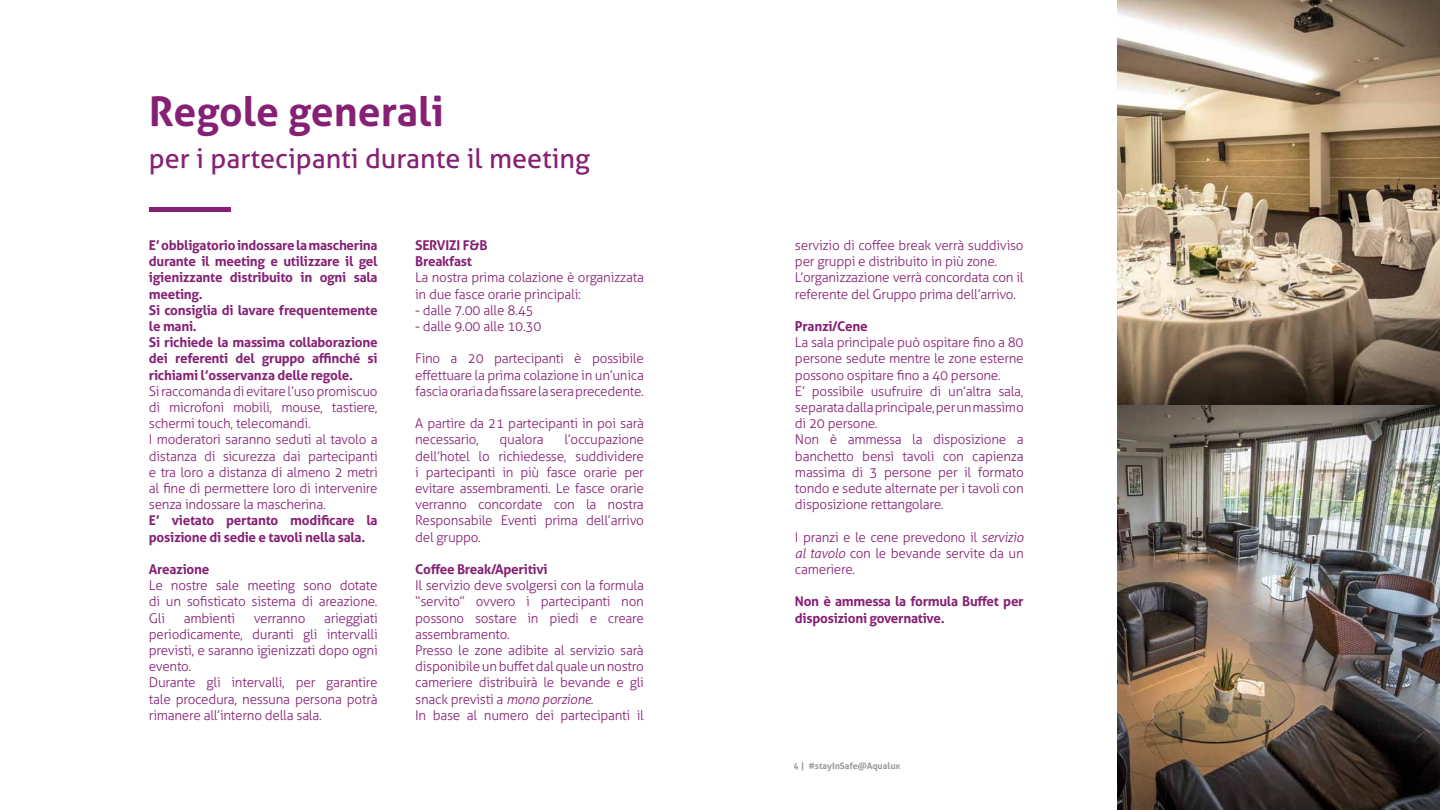
<style>
.page{position:relative;width:1440px;height:810px;background:#fff}
.page>*{position:absolute;margin:0;border:0;box-sizing:border-box;transform-origin:0 0}
.t1{font:700 40.88px "Aller";color:#862075}
.t2{font:27px "Aller";color:#862075}
.t3{font:300 13.5px/16.2px "Aller";letter-spacing:-.02em;color:#862075}
.t4{font:700 13.5px/16.2px "Aller";letter-spacing:-.02em;color:#862075}
.t5{font:700 9px "Aller";color:#999}
.s1{font-style:italic}
</style>
<div class="page">
<div style="left:149px;top:207px;width:82px;height:5px;background:#862075"></div>
<img style="left:1118px;top:0;width:322px;height:810px">
<h1 class="t1" style="left:149px;top:86px;width:297px">Regole generali</h1>
<h2 class="t2" style="left:149px;top:142px;width:443px">per i partecipanti durante il meeting</h2>
<p class="t4" style="left:149px;top:237px;width:230px">E’ obbligatorio indossare la mascherina durante il meeting e utilizzare il gel igienizzante distribuito in ogni sala meeting.<br>Si consiglia di lavare frequentemente le mani.<br>Si richiede la massima collaborazione dei referenti del gruppo affinché si richiami l’osservanza delle regole.</p>
<p class="t3" style="left:149px;top:383px;width:230px">Si raccomanda di evitare l’uso promiscuo di microfoni mobili, mouse, tastiere, schermi touch, telecomandi.<br>I moderatori saranno seduti al tavolo a distanza di sicurezza dai partecipanti e tra loro a distanza di almeno 2 metri al fine di permettere loro di intervenire senza indossare la mascherina.</p>
<p class="t4" style="left:149px;top:512px;width:230px">E’ vietato pertanto modificare la posizione di sedie e tavoli nella sala.</p>
<p class="t4" style="left:149px;top:561px;width:62px">Areazione</p>
<p class="t3" style="left:149px;top:577px;width:230px;text-align:justify">Le nostre sale meeting sono dotate di un sofisticato sistema di areazione.<br>Gli</p>
<p class="t3" style="left:184px;top:610px;width:53px">ambienti</p>
<p class="t3" style="left:254px;top:610px;width:53px">verranno</p>
<p class="t3" style="left:149px;top:610px;width:230px;text-indent:175px">arieggiati periodicamente, duranti gli intervalli previsti, e saranno igienizzati dopo ogni evento.<br>Durante gli intervalli, per garantire tale procedura, nessuna persona potrà rimanere all’interno della sala.</p>
<p class="t4" style="left:415px;top:237px;width:74px">SERVIZI F&amp;B<br>Breakfast</p>
<p class="t3" style="left:415px;top:269px;width:230px">La nostra prima colazione è organizzata in due fasce orarie principali:</p>
<p class="t3" style="left:415px;top:302px;width:120px">- dalle 7.00 alle 8.45</p>
<p class="t3" style="left:415px;top:318px;width:128px">- dalle 9.00 alle 10.30</p>
<p class="t3" style="left:415px;top:350px;width:230px;text-align:justify">Fino a 20 partecipanti è possibile effettuare la prima colazione in un’unica fascia oraria da fissare la sera precedente.</p>
<p class="t3" style="left:415px;top:415px;width:230px">A partire da 21 partecipanti in poi sarà necessario,</p>
<p class="t3" style="left:415px;top:431px;width:230px;text-align:justify;text-indent:149px">l’occupazione dell’hotel lo richiedesse, suddividere i partecipanti in più fasce orarie per evitare assembramenti. Le fasce orarie verranno concordate con la nostra Responsabile Eventi prima dell’arrivo del gruppo.</p>
<p class="t4" style="left:415px;top:561px;width:134px">Coffee Break/Aperitivi</p>
<p class="t3" style="left:415px;top:577px;width:230px">Il servizio deve svolgersi con la formula “servito” ovvero i partecipanti non possono sostare in piedi e creare assembramento.<br>Presso le zone adibite al servizio sarà disponibile un buffet dal quale un nostro cameriere distribuirà le bevande e gli snack previsti a <span class="s1">mono porzione</span>.<br>In base al numero dei partecipanti il</p>
<p class="t3" style="left:500px;top:431px;width:45px">qualora</p>
<p class="t3" style="left:795px;top:237px;width:230px">servizio di coffee break verrà suddiviso per gruppi e distribuito in più zone.<br>L’organizzazione verrà concordata con il referente del Gruppo prima dell’arrivo.</p>
<p class="t4" style="left:795px;top:318px;width:74px">Pranzi/Cene</p>
<p class="t3" style="left:795px;top:334px;width:230px">La sala principale può ospitare fino a 80 persone sedute mentre le zone esterne possono ospitare fino a 40 persone.<br>E’ possibile usufruire di un’altra sala, separata dalla principale, per un massimo di 20 persone.<br>Non è ammessa la disposizione a banchetto bensì tavoli con capienza massima di 3 persone per il formato tondo e sedute alternate per i tavoli con disposizione rettangolare.</p>
<p class="t3" style="left:795px;top:529px;width:230px;text-align:justify">I pranzi e le cene prevedono il <span class="s1">servizio al tavolo</span> con le bevande servite da un cameriere.</p>
<p class="t4" style="left:795px;top:593px;width:230px">Non è ammessa la formula Buffet per disposizioni governative.</p>
<p class="t5" style="left:794px;top:760px;width:108px">4 | #stayInSafe@Aqualux</p>
</div>
